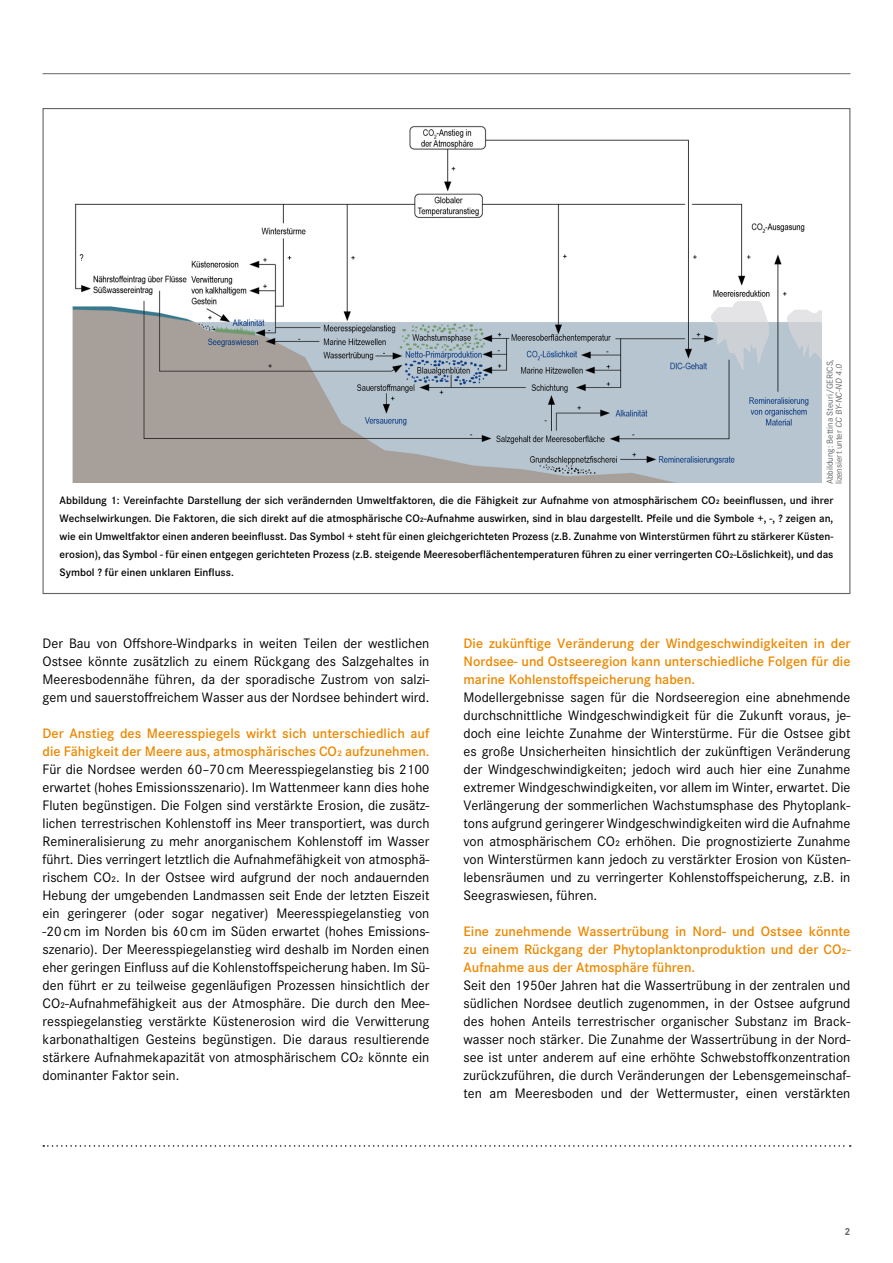
<style>
.page{position:relative;width:893px;height:1263px;background:#fff}
.page>*{position:absolute;margin:0;border:0;box-sizing:border-box;transform-origin:0 0}
.t1{font:14.25px/18px "Corporate S Pro";color:#000;text-align:justify}
.t2{font:600 14.25px/18px "Corporate S Pro";color:#ed8800;text-align:justify}
.t3{font:600 11.25px/18px "Corporate S Pro";color:#000;text-align:justify}
.t4{font:700 10.5px "Corporate S Pro";color:#646567}
.t5{font:9px/9px "Corporate S Pro";color:#646567}
.s1{font-style:italic}
</style>
<div class="page">
<img style="left:72px;top:126px;width:749px;height:357px">
<svg style="left:43px;top:1145px;width:808px;height:2px"></svg>
<hr style="left:43px;top:73px;width:807px;height:1px;background:#646567">
<p class="t5" style="left:825px;top:484px;width:127px;rotate:-90deg">Abbildung: Bettina Steuri/GERICS, lizensiert unter <span class="s1">CC BY-NC-ND 4.0</span></p>
<p class="t3" style="left:60px;top:491px;width:775px">Abbildung 1: Vereinfachte Darstellung der sich verändernden Umweltfaktoren, die die Fähigkeit zur Aufnahme von atmosphärischem CO2 beeinflussen, und ihrer Wechselwirkungen. Die Faktoren, die sich direkt auf die atmosphärische CO2-Aufnahme auswirken, sind in blau dargestellt. Pfeile und die Symbole +, -, ? zeigen an, wie ein Umweltfaktor einen anderen beeinflusst. Das Symbol + steht für einen gleichgerichteten Prozess (z.B. Zunahme von Winterstürmen führt zu stärkerer Küsten&shy;erosion), das Symbol - für einen entgegen gerichteten Prozess (z.B. steigende Meeresoberflächentemperaturen führen zu einer verringerten CO2-Löslichkeit), und das Symbol ? für einen unklaren Einfluss.</p>
<p class="t1" style="left:43px;top:633px;width:388px">Der Bau von Offshore-Windparks in weiten Teilen der westlichen Ostsee könnte zusätzlich zu einem Rückgang des Salzgehaltes in Meeresbodennähe führen, da der sporadische Zustrom von salzi&shy;gem und sauerstoffreichem Wasser aus der Nordsee behindert wird.</p>
<p class="t2" style="left:43px;top:723px;width:388px">Der Anstieg des Meeresspiegels wirkt sich unterschiedlich auf die Fähigkeit der Meere aus, atmosphärisches CO2 aufzunehmen.</p>
<p class="t1" style="left:43px;top:759px;width:388px">Für die Nordsee werden 60–70 cm Meeresspiegelanstieg bis 2100 erwartet (hohes Emissionsszenario). Im Wattenmeer kann dies hohe Fluten begünstigen. Die Folgen sind verstärkte Erosion, die zusätz&shy;lichen terrestrischen Kohlenstoff ins Meer transportiert, was durch Remineralisierung zu mehr anorganischem Kohlenstoff im Wasser führt. Dies verringert letztlich die Aufnahmefähigkeit von atmosphä&shy;rischem CO2. In der Ostsee wird aufgrund der noch andauernden Hebung der umgebenden Landmassen seit Ende der letzten Eiszeit ein geringerer (oder sogar negativer) Meeresspiegelanstieg von -20 cm im Norden bis 60 cm im Süden erwartet (hohes Emissions&shy;szenario). Der Meeresspiegelanstieg wird deshalb im Norden einen eher geringen Einfluss auf die Kohlenstoffspeicherung haben. Im Sü&shy;den führt er zu teilweise gegenläufigen Prozessen hinsichtlich der CO2-Aufnahmefähigkeit aus der Atmosphäre. Die durch den Mee&shy;resspiegelanstieg verstärkte Küstenerosion wird die Verwitterung karbonathaltigen Gesteins begünstigen. Die daraus resultierende stärkere Aufnahmekapazität von atmosphärischem CO2 könnte ein dominanter Faktor sein.</p>
<p class="t2" style="left:463px;top:633px;width:388px">Die zukünftige Veränderung der Windgeschwindigkeiten in der Nordsee- und Ostseeregion kann unterschiedliche Folgen für die marine Kohlenstoffspeicherung haben.</p>
<p class="t1" style="left:463px;top:687px;width:388px">Modellergebnisse sagen für die Nordseeregion eine abnehmende durchschnittliche Windgeschwindigkeit für die Zukunft voraus, je&shy;doch eine leichte Zunahme der Winterstürme. Für die Ostsee gibt es große Unsicherheiten hinsichtlich der zukünftigen Veränderung der Windgeschwindigkeiten; jedoch wird auch hier eine Zunahme extremer Windgeschwindigkeiten, vor allem im Winter, erwartet. Die Verlängerung der sommerlichen Wachstumsphase des Phytoplank&shy;tons aufgrund geringerer Windgeschwindigkeiten wird die Aufnahme von atmosphärischem CO2 erhöhen. Die prognostizierte Zunahme von Winterstürmen kann jedoch zu verstärkter Erosion von Küsten&shy;lebensräumen und zu verringerter Kohlenstoffspeicherung, z.B. in Seegraswiesen, führen.</p>
<p class="t2" style="left:463px;top:921px;width:388px">Eine zunehmende Wassertrübung in Nord- und Ostsee könnte zu einem Rückgang der Phytoplanktonproduktion und der CO2- Aufnahme aus der Atmosphäre führen.</p>
<p class="t1" style="left:463px;top:975px;width:388px">Seit den 1950er Jahren hat die Wassertrübung in der zentralen und südlichen Nordsee deutlich zugenommen, in der Ostsee aufgrund des hohen Anteils terrestrischer organischer Substanz im Brack&shy;wasser noch stärker. Die Zunahme der Wassertrübung in der Nord&shy;see ist unter anderem auf eine erhöhte Schwebstoffkonzentration zurückzuführen, die durch Veränderungen der Lebensgemeinschaf&shy;ten am Meeresboden und der Wettermuster, einen verstärkten</p>
<p class="t4" style="left:844px;top:1223px;width:7px">2</p>
</div>
